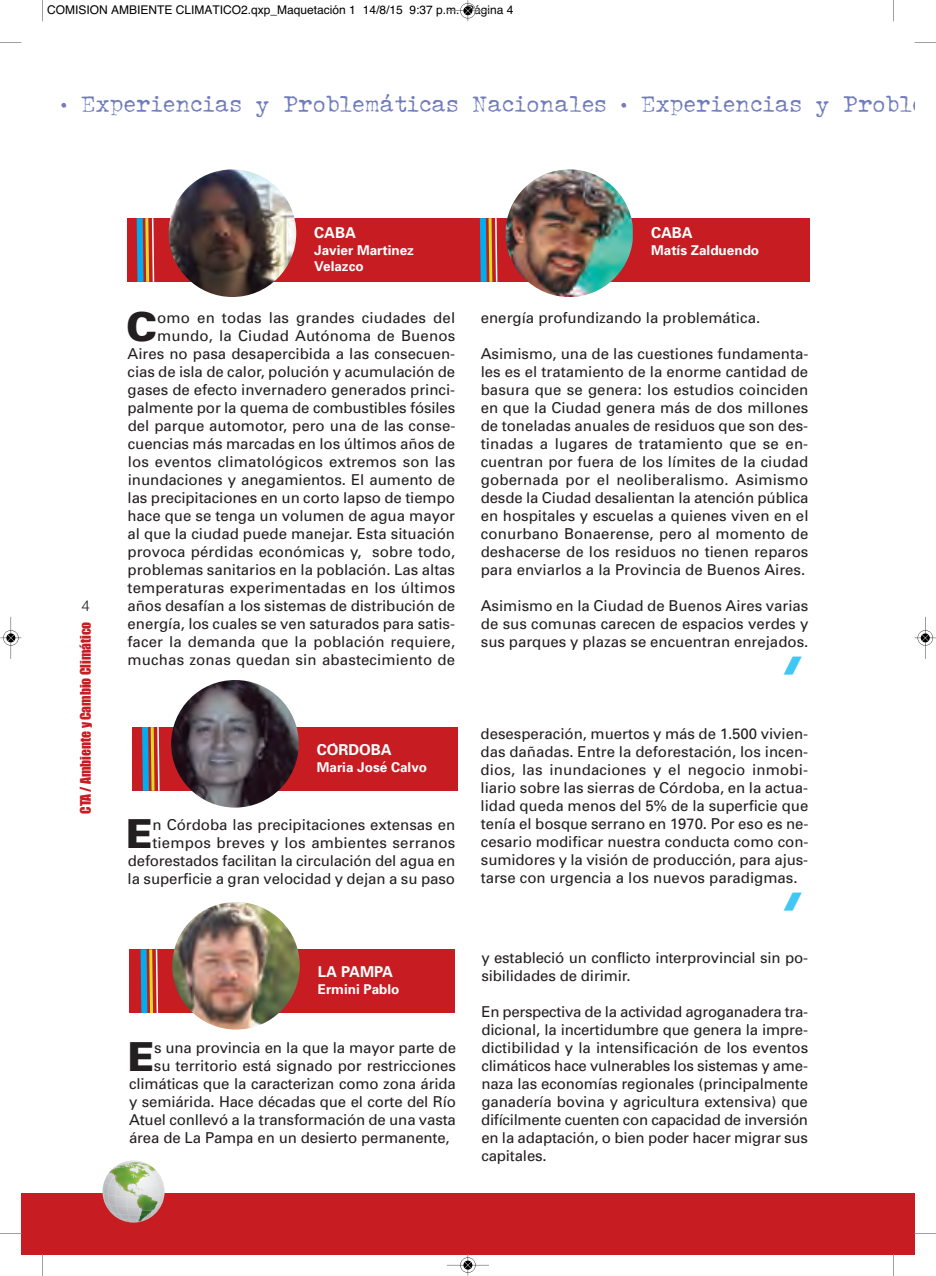
<style>
.page{position:relative;width:936px;height:1276px;background:#fff}
.page>*{position:absolute;margin:0;border:0;box-sizing:border-box;transform-origin:0 0}
.t1{font:900 39.9px "Univers";color:#231f20}
.t2{font:21px "John Doe";letter-spacing:.075em;color:#717cbc}
.t3{font:15px/18px "Univers";color:#231f20;text-align:justify}
.t4{font:700 15px "Univers";color:#fff}
.t5{font:300 15px "Helvetica";color:#231f20}
.t6{font:700 13.5px/16.2px "Univers";color:#fff}
.t7{font:13.5px "Impact";color:#c61c22}
.t8{font:12px "Helvetica";color:#000}
.s1{font-family:"Menlo";font-weight:400}
</style>
<div class="page">
<div style="left:129px;top:949px;width:326px;height:64px;background:#c61c22"></div>
<div style="left:132px;top:727px;width:325px;height:63px;background:#c61c22"></div>
<div style="left:128px;top:218px;width:682px;height:64px;background:#c61c22"></div>
<div style="left:21px;top:1193px;width:873px;height:61px;background:#c61c22"></div>
<svg style="left:102px;top:1160px;width:63px;height:62px"></svg>
<img style="left:138px;top:1210px;width:14px;height:11px">
<div style="left:890px;top:1193px;width:24px;height:61px;background:#c61c22"></div>
<img style="left:169px;top:169px;width:127px;height:128px;border-radius:64px">
<img style="left:505px;top:169px;width:127px;height:128px">
<img style="left:171px;top:680px;width:128px;height:127px;border-radius:64px">
<img style="left:172px;top:902px;width:128px;height:127px;border-radius:64px">
<svg style="left:137px;top:218px;width:17px;height:64px"></svg>
<svg style="left:480px;top:218px;width:17px;height:64px"></svg>
<svg style="left:142px;top:727px;width:18px;height:64px"></svg>
<svg style="left:140px;top:949px;width:18px;height:64px"></svg>
<svg style="left:42px;top:0;width:1px;height:21px"></svg>
<svg style="left:0;top:42px;width:21px;height:1px"></svg>
<svg style="left:893px;top:0;width:1px;height:21px"></svg>
<svg style="left:914px;top:42px;width:21px;height:1px"></svg>
<svg style="left:42px;top:1254px;width:1px;height:22px"></svg>
<svg style="left:0;top:1233px;width:21px;height:1px"></svg>
<svg style="left:892px;top:1254px;width:2px;height:22px"></svg>
<svg style="left:914px;top:1233px;width:21px;height:1px"></svg>
<hr style="left:447px;top:11px;width:42px;height:1px;background:#000">
<svg style="left:460px;top:0;width:16px;height:21px"></svg>
<hr style="left:447px;top:1265px;width:42px;height:1px;background:#000">
<svg style="left:460px;top:1254px;width:16px;height:21px"></svg>
<hr style="left:11px;top:617px;width:1px;height:42px;background:#000">
<svg style="left:0;top:630px;width:21px;height:16px"></svg>
<hr style="left:925px;top:617px;width:1px;height:42px;background:#000">
<svg style="left:914px;top:630px;width:21px;height:16px"></svg>
<p class="t8" style="left:47px;top:2px;width:468px">COMISION AMBIENTE CLIMATICO2.qxp_Maquetación 1 14/8/15 9:37 p.m. Página 4</p>
<h2 class="t2" style="left:61px;top:92px;width:864px">• Experiencias y Problemáticas Nacionales • Experiencias y Proble</h2>
<p class="t5" style="left:81px;top:596px;width:10px">4</p>
<p class="t7" style="left:78px;top:814px;width:194px;rotate:-90deg">CTA / Ambiente y Cambio Climático</p>
<p class="t4" style="left:314px;top:227px;width:43px">CABA</p>
<p class="t6" style="left:314px;top:243px;width:101px">Javier Martinez<br>Velazco</p>
<p class="t4" style="left:651px;top:227px;width:43px">CABA</p>
<p class="t6" style="left:651px;top:243px;width:110px">Matís Zalduendo</p>
<h1 class="t1" style="left:126px;top:312px;width:33px">C</h1>
<p class="t3" style="left:127px;top:310px;width:329px;text-align:right">omo en todas las grandes ciudades del mundo, la Ciudad Autónoma de Buenos Aires no pasa desapercibida a las consecuen&shy;cias de isla de calor, polución y acumulación de gases de efecto invernadero generados princi&shy;palmente por la quema de combustibles fósiles del parque automotor, pero una de las conse&shy;cuencias más marcadas en los últimos años de los eventos climatológicos extremos son las inundaciones y anegamientos. El aumento de las precipitaciones en un corto lapso de tiempo hace que se tenga un volumen de agua mayor al que la ciudad puede manejar. Esta situación provoca pérdidas económicas y, sobre todo, problemas sanitarios en la población. Las altas temperaturas experimentadas en los últimos años desafían a los sistemas de distribución de energía, los cuales se ven saturados para satis&shy;facer la demanda que la población requiere, muchas zonas quedan sin abastecimiento de</p>
<p class="t3" style="left:481px;top:310px;width:281px">energía profundizando la problemática.</p>
<p class="t3" style="left:480px;top:346px;width:329px">Asimismo, una de las cuestiones fundamenta&shy;les es el tratamiento de la enorme cantidad de basura que se genera: los estudios coinciden en que la Ciudad genera más de dos millones de toneladas anuales de residuos que son des&shy;tinadas a lugares de tratamiento que se en&shy;cuentran por fuera de los límites de la ciudad gobernada por el neoliberalismo. Asimismo desde la Ciudad desalientan la atención pública en hospitales y escuelas a quienes viven en el conurbano Bonaerense, pero al momento de deshacerse de los residuos no tienen reparos para enviarlos a la Provincia de Buenos Aires.</p>
<p class="t3" style="left:481px;top:598px;width:329px">Asimismo en la Ciudad de Buenos Aires varias de sus comunas carecen de espacios verdes y sus parques y plazas se encuentran enrejados.</p>
<p class="t4" style="left:317px;top:744px;width:77px">CO<span class="s1">́</span>RDOBA</p>
<p class="t6" style="left:317px;top:760px;width:112px">Maria Jose<span class="s1">́</span> Calvo</p>
<p class="t3" style="left:128px;top:817px;width:329px;text-align:right">n Córdoba las precipitaciones extensas en tiempos breves y los ambientes serranos deforestados facilitan la circulación del agua en la superficie a gran velocidad y dejan a su paso</p>
<h1 class="t1" style="left:126px;top:819px;width:28px">E</h1>
<p class="t3" style="left:480px;top:726px;width:329px">desesperación, muertos y más de 1.500 vivien&shy;das dañadas. Entre la deforestación, los incen&shy;dios, las inundaciones y el negocio inmobi&shy;liario sobre las sierras de Córdoba, en la actua&shy;lidad queda menos del 5% de la superficie que tenía el bosque serrano en 1970. Por eso es ne&shy;cesario modificar nuestra conducta como con&shy;sumidores y la visión de producción, para ajus&shy;tarse con urgencia a los nuevos paradigmas.</p>
<p class="t4" style="left:318px;top:965px;width:77px">LA PAMPA</p>
<p class="t6" style="left:318px;top:982px;width:83px">Ermini Pablo</p>
<h1 class="t1" style="left:127px;top:1042px;width:28px">E</h1>
<p class="t3" style="left:154px;top:1040px;width:303px">s una provincia en la que la mayor parte de</p>
<p class="t3" style="left:154px;top:1058px;width:303px">su territorio está signado por restricciones</p>
<p class="t3" style="left:129px;top:1076px;width:328px">climáticas que la caracterizan como zona árida</p>
<p class="t3" style="left:129px;top:1094px;width:328px">y semiárida. Hace décadas que el corte del Río</p>
<p class="t3" style="left:129px;top:1112px;width:328px">Atuel conllevó a la transformación de una vasta</p>
<p class="t3" style="left:129px;top:1130px;width:322px">área de La Pampa en un desierto permanente,</p>
<p class="t3" style="left:481px;top:949px;width:328px">y estableció un conflicto interprovincial sin po&shy;sibilidades de dirimir.</p>
<p class="t3" style="left:481px;top:1003px;width:328px">En perspectiva de la actividad agroganadera tra&shy;dicional, la incertidumbre que genera la impre&shy;dictibilidad y la intensificación de los eventos climáticos hace vulnerables los sistemas y ame&shy;naza las economías regionales (principalmente ganadería bovina y agricultura extensiva) que difícilmente cuenten con capacidad de inversión en la adaptación, o bien poder hacer migrar sus capitales.</p>
</div>
